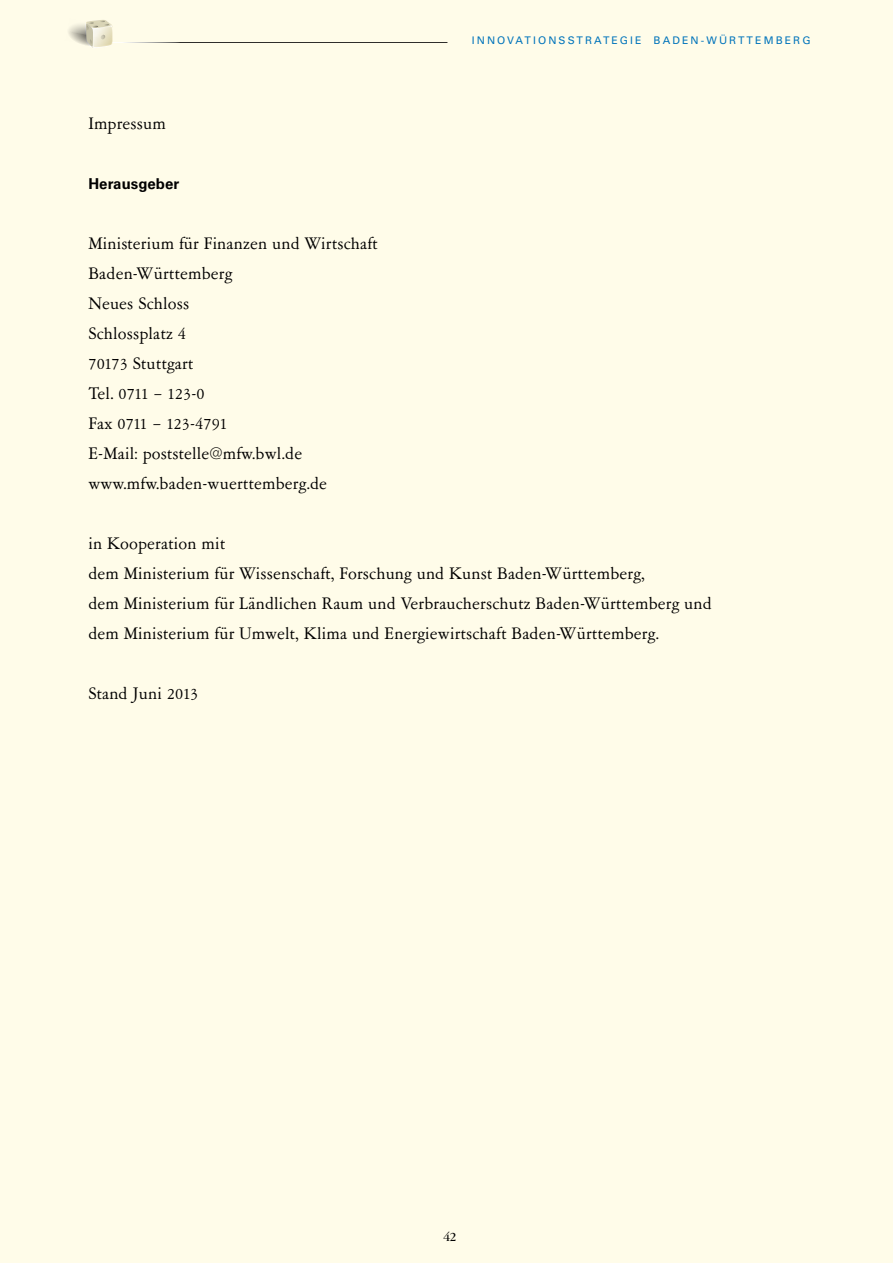
<style>
.page{position:relative;width:893px;height:1263px;background:#fffce9}
.page>*{position:absolute;margin:0;border:0;box-sizing:border-box;transform-origin:0 0}
.t1{font:18.75px/30px "Garamont Amst SB";letter-spacing:.01em;color:#000}
.t2{font:700 15px "Univers";letter-spacing:.005em;color:#000}
.t3{font:500 15px "Garamont Amst SH";color:#000}
.t4{font:10.5px "Univers";letter-spacing:.2em;color:#0074bb}
</style>
<div class="page">
<hr style="left:99px;top:42px;width:348px;height:1px;background:#fff">
<svg style="left:64px;top:18px;width:48px;height:31px"></svg>
<p class="t1" style="left:88px;top:109px;width:79px">Impressum</p>
<p class="t2" style="left:88px;top:174px;width:93px">Herausgeber</p>
<p class="t1" style="left:88px;top:229px;width:291px">Ministerium für Finanzen und Wirtschaft<br>Baden-Württemberg<br>Neues Schloss<br>Schlossplatz 4<br>70173 Stuttgart<br>Tel. 0711 – 123-0<br>Fax 0711 – 123-4791<br>E-Mail: poststelle@mfw.bwl.de www.mfw.baden-wuerttemberg.de</p>
<p class="t4" style="left:472px;top:34px;width:340px">INNOVATIONSSTRATEGIE BADEN-WÜRTTEMBERG</p>
<p class="t1" style="left:88px;top:529px;width:625px">in Kooperation mit<br>dem Ministerium für Wissenschaft, Forschung und Kunst Baden-Württemberg,<br>dem Ministerium für Ländlichen Raum und Verbraucherschutz Baden-Württemberg und dem Ministerium für Umwelt, Klima und Energiewirtschaft Baden-Württemberg.</p>
<p class="t1" style="left:88px;top:679px;width:111px">Stand Juni 2013</p>
<p class="t3" style="left:443px;top:1229px;width:14px">42</p>
</div>
